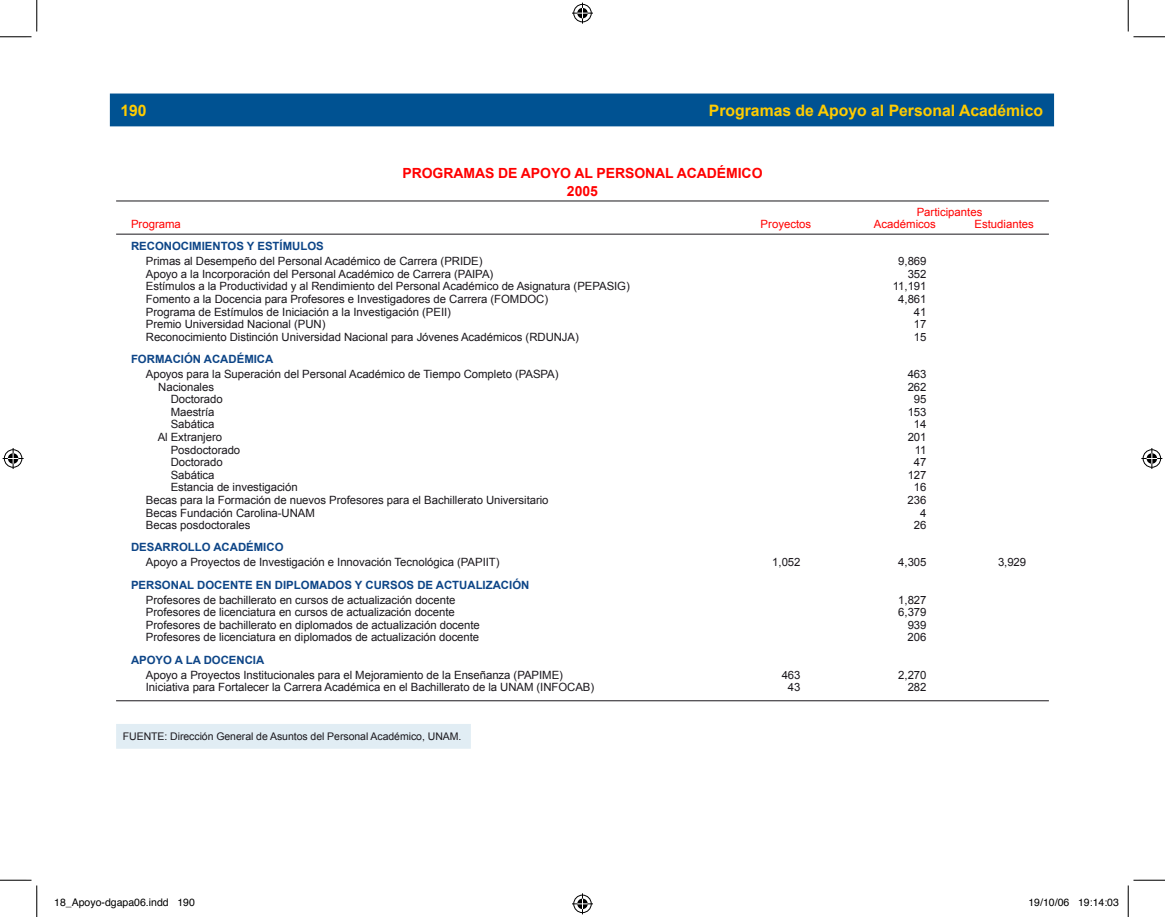
<style>
.page{position:relative;width:1165px;height:917px;background:#fff}
.page>*{position:absolute;margin:0;border:0;box-sizing:border-box;transform-origin:0 0}
.t1{font:700 15.75px "Arial";color:#fc0}
.t2{font:700 14px/17.5px "Arial";letter-spacing:-.005em;color:#f00;text-align:center}
.t3{font:11.38px "Arial";letter-spacing:-.005em;color:#1a171c}
.t4{font:700 11.38px "Arial";color:#0d4587}
.t5{font:11.38px "Arial";color:#f00}
.t6{font:10.5px "Arial";letter-spacing:-.005em;color:#1a171c}
.t7{font:10.5px "Helvetica";color:#000}
</style>
<div class="page">
<div style="left:110px;top:94px;width:943px;height:32px;background:#005292"></div>
<div style="left:117px;top:725px;width:353px;height:23px;background:#e1edf4"></div>
<div style="left:116px;top:724px;width:355px;height:25px;border:2px solid #e1edf4"></div>
<hr style="left:116px;top:201px;width:933px;height:1px;background:#1a171c">
<hr style="left:116px;top:234px;width:933px;height:1px;background:#1a171c">
<hr style="left:116px;top:700px;width:933px;height:1px;background:#1a171c">
<hr style="left:0;top:36px;width:32px;height:1px;background:#000">
<hr style="left:1133px;top:36px;width:32px;height:1px;background:#000">
<hr style="left:0;top:880px;width:32px;height:1px;background:#000">
<hr style="left:1133px;top:880px;width:32px;height:1px;background:#000">
<hr style="left:36px;top:0;width:1px;height:32px;background:#000">
<hr style="left:36px;top:885px;width:1px;height:32px;background:#000">
<hr style="left:1128px;top:0;width:1px;height:32px;background:#000">
<hr style="left:1128px;top:885px;width:1px;height:32px;background:#000">
<svg style="left:572px;top:3px;width:21px;height:21px"></svg>
<svg style="left:572px;top:893px;width:21px;height:21px"></svg>
<svg style="left:3px;top:448px;width:21px;height:21px"></svg>
<svg style="left:1141px;top:448px;width:21px;height:21px"></svg>
<h1 class="t1" style="left:120px;top:101px;width:28px">190</h1>
<h1 class="t1" style="left:709px;top:101px;width:336px">Programas de Apoyo al Personal Académico</h1>
<p class="t2" style="left:402px;top:165px;width:362px">PROGRAMAS DE APOYO AL PERSONAL ACADÉMICO<br>2005</p>
<p class="t5" style="left:917px;top:205px;width:67px">Participantes</p>
<p class="t5" style="left:131px;top:217px;width:51px">Programa</p>
<p class="t5" style="left:761px;top:217px;width:52px">Proyectos</p>
<p class="t5" style="left:874px;top:217px;width:63px">Académicos</p>
<p class="t5" style="left:974px;top:217px;width:61px">Estudiantes</p>
<p class="t4" style="left:131px;top:240px;width:194px">RECONOCIMIENTOS Y ESTÍMULOS</p>
<p class="t3" style="left:146px;top:255px;width:338px">Primas al Desempeño del Personal Académico de Carrera (PRIDE)</p>
<p class="t3" style="left:898px;top:255px;width:30px">9,869</p>
<p class="t3" style="left:146px;top:267px;width:349px">Apoyo a la Incorporación del Personal Académico de Carrera (PAIPA)</p>
<p class="t3" style="left:908px;top:267px;width:20px">352</p>
<p class="t3" style="left:146px;top:280px;width:485px">Estímulos a la Productividad y al Rendimiento del Personal Académico de Asignatura (PEPASIG)</p>
<p class="t3" style="left:893px;top:280px;width:35px">11,191</p>
<p class="t3" style="left:146px;top:292px;width:404px">Fomento a la Docencia para Profesores e Investigadores de Carrera (FOMDOC)</p>
<p class="t3" style="left:898px;top:292px;width:30px">4,861</p>
<p class="t3" style="left:146px;top:305px;width:307px">Programa de Estímulos de Iniciación a la Investigación (PEII)</p>
<p class="t3" style="left:914px;top:305px;width:14px">41</p>
<p class="t3" style="left:146px;top:318px;width:181px">Premio Universidad Nacional (PUN)</p>
<p class="t3" style="left:914px;top:318px;width:14px">17</p>
<p class="t3" style="left:146px;top:330px;width:434px">Reconocimiento Distinción Universidad Nacional para Jóvenes Académicos (RDUNJA)</p>
<p class="t3" style="left:914px;top:330px;width:14px">15</p>
<p class="t4" style="left:131px;top:352px;width:144px">FORMACIÓN ACADÉMICA</p>
<p class="t3" style="left:146px;top:367px;width:414px">Apoyos para la Superación del Personal Académico de Tiempo Completo (PASPA)</p>
<p class="t3" style="left:908px;top:367px;width:20px">463</p>
<p class="t3" style="left:158px;top:380px;width:57px">Nacionales</p>
<p class="t3" style="left:908px;top:380px;width:20px">262</p>
<p class="t3" style="left:171px;top:393px;width:54px">Doctorado</p>
<p class="t3" style="left:914px;top:393px;width:14px">95</p>
<p class="t3" style="left:171px;top:405px;width:45px">Maestría</p>
<p class="t3" style="left:908px;top:405px;width:20px">153</p>
<p class="t3" style="left:171px;top:418px;width:45px">Sabática</p>
<p class="t3" style="left:914px;top:418px;width:14px">14</p>
<p class="t3" style="left:158px;top:431px;width:66px">Al Extranjero</p>
<p class="t3" style="left:908px;top:431px;width:20px">201</p>
<p class="t3" style="left:171px;top:443px;width:71px">Posdoctorado</p>
<p class="t3" style="left:915px;top:443px;width:13px">11</p>
<p class="t3" style="left:171px;top:456px;width:54px">Doctorado</p>
<p class="t3" style="left:914px;top:456px;width:14px">47</p>
<p class="t3" style="left:171px;top:468px;width:45px">Sabática</p>
<p class="t3" style="left:908px;top:468px;width:20px">127</p>
<p class="t3" style="left:171px;top:481px;width:128px">Estancia de investigación</p>
<p class="t3" style="left:914px;top:481px;width:14px">16</p>
<p class="t3" style="left:146px;top:494px;width:404px">Becas para la Formación de nuevos Profesores para el Bachillerato Universitario</p>
<p class="t3" style="left:908px;top:494px;width:20px">236</p>
<p class="t3" style="left:146px;top:506px;width:171px">Becas Fundación Carolina-UNAM</p>
<p class="t3" style="left:920px;top:506px;width:8px">4</p>
<p class="t3" style="left:146px;top:519px;width:106px">Becas posdoctorales</p>
<p class="t3" style="left:914px;top:519px;width:14px">26</p>
<p class="t4" style="left:131px;top:541px;width:154px">DESARROLLO ACADÉMICO</p>
<p class="t3" style="left:146px;top:556px;width:355px">Apoyo a Proyectos de Investigación e Innovación Tecnológica (PAPIIT)</p>
<p class="t3" style="left:772px;top:556px;width:30px">1,052</p>
<p class="t3" style="left:898px;top:556px;width:30px">4,305</p>
<p class="t3" style="left:998px;top:556px;width:30px">3,929</p>
<p class="t4" style="left:131px;top:578px;width:400px">PERSONAL DOCENTE EN DIPLOMADOS Y CURSOS DE ACTUALIZACIÓN</p>
<p class="t3" style="left:146px;top:593px;width:311px">Profesores de bachillerato en cursos de actualización docente</p>
<p class="t3" style="left:898px;top:593px;width:30px">1,827</p>
<p class="t3" style="left:146px;top:606px;width:310px">Profesores de licenciatura en cursos de actualización docente</p>
<p class="t3" style="left:898px;top:606px;width:30px">6,379</p>
<p class="t3" style="left:146px;top:618px;width:335px">Profesores de bachillerato en diplomados de actualización docente</p>
<p class="t3" style="left:908px;top:618px;width:20px">939</p>
<p class="t3" style="left:146px;top:631px;width:335px">Profesores de licenciatura en diplomados de actualización docente</p>
<p class="t3" style="left:908px;top:631px;width:20px">206</p>
<p class="t4" style="left:131px;top:653px;width:135px">APOYO A LA DOCENCIA</p>
<p class="t3" style="left:146px;top:668px;width:419px">Apoyo a Proyectos Institucionales para el Mejoramiento de la Enseñanza (PAPIME)</p>
<p class="t3" style="left:782px;top:668px;width:20px">463</p>
<p class="t3" style="left:898px;top:668px;width:30px">2,270</p>
<p class="t3" style="left:146px;top:681px;width:450px">Iniciativa para Fortalecer la Carrera Académica en el Bachillerato de la UNAM (INFOCAB)</p>
<p class="t3" style="left:788px;top:681px;width:14px">43</p>
<p class="t3" style="left:908px;top:681px;width:20px">282</p>
<p class="t6" style="left:123px;top:730px;width:340px">FUENTE: Dirección General de Asuntos del Personal Académico, UNAM.</p>
<p class="t7" style="left:54px;top:896px;width:142px">18_Apoyo-dgapa06.indd 190</p>
<p class="t7" style="left:1028px;top:896px;width:92px">19/10/06 19:14:03</p>
</div>
